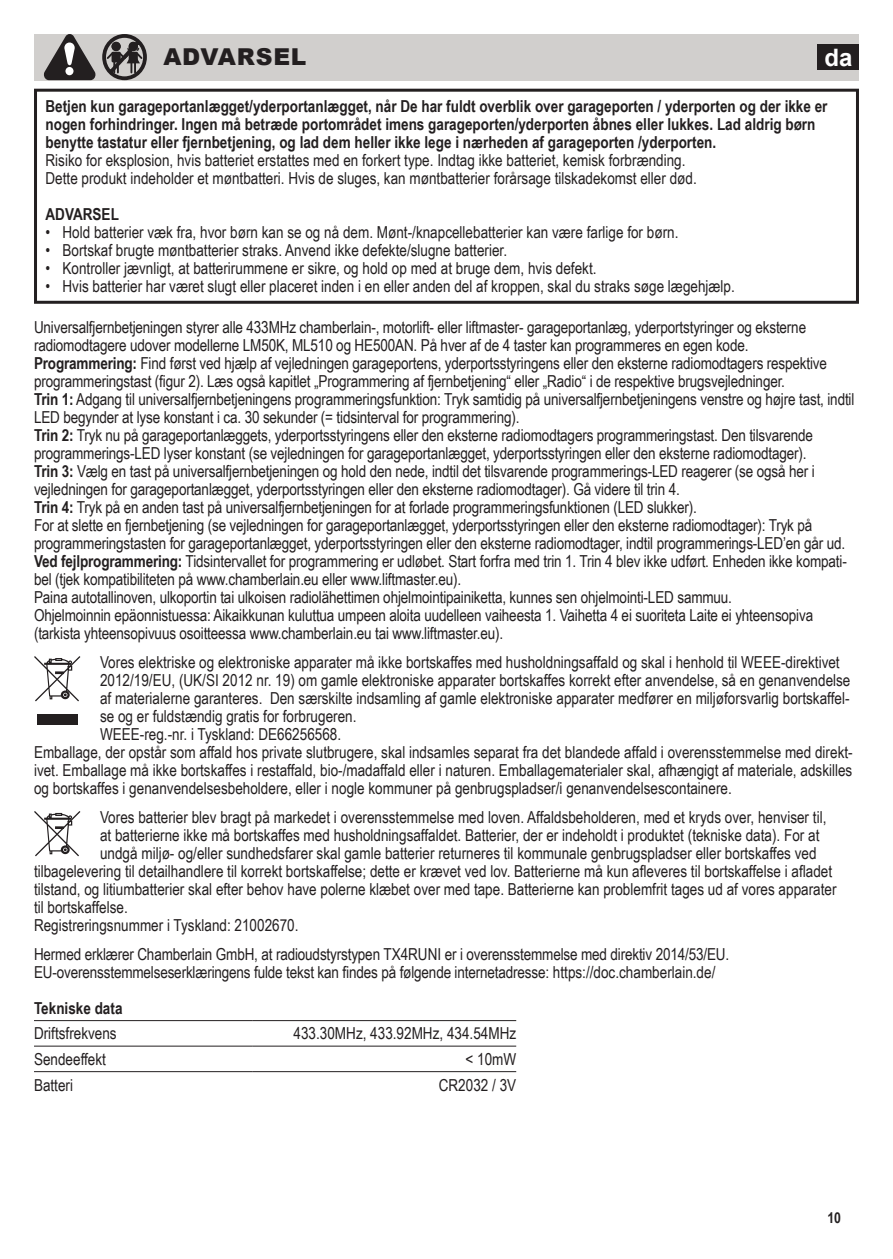
<style>
.page{position:relative;width:893px;height:1259px;background:#fff}
.page>*{position:absolute;margin:0;border:0;box-sizing:border-box;transform-origin:0 0}
.t1{font:700 24px "Arial";color:#fff}
.t2{font:900 23.4px "Arial";letter-spacing:.035em;color:#231f20}
.Absatzformat_1{font:16.5px/18px "Arial Narrow";letter-spacing:-.01em;color:#231f20}
.Absatzformat_1-2{font:700 16.5px/18px "Arial Narrow";color:#231f20}
.t3{font:700 15px "Arial Narrow";color:#231f20}
.s1{font-weight:700}
</style>
<div class="page">
<hr style="left:34px;top:1020px;width:218px;height:1px;background:#231f20">
<hr style="left:252px;top:1020px;width:264px;height:1px;background:#231f20">
<hr style="left:34px;top:1045px;width:218px;height:1px;background:#231f20">
<hr style="left:252px;top:1045px;width:264px;height:1px;background:#231f20">
<hr style="left:34px;top:1071px;width:218px;height:1px;background:#231f20">
<hr style="left:252px;top:1071px;width:264px;height:1px;background:#231f20">
<svg style="left:34px;top:656px;width:46px;height:45px"></svg>
<div style="left:37px;top:714px;width:40px;height:10px;background:#231f20"></div>
<svg style="left:34px;top:811px;width:46px;height:45px"></svg>
<div style="left:34px;top:34px;width:825px;height:46px;background:#d1cfcd"></div>
<div style="left:818px;top:44px;width:41px;height:26px;background:#231f20"></div>
<svg style="left:42px;top:34px;width:107px;height:47px"></svg>
<div style="left:34px;top:89px;width:825px;height:215px;border:3px solid #231f20"></div>
<p class="t2" style="left:163px;top:40px;width:145px">ADVARSEL</p>
<p class="t1" style="left:824px;top:40px;width:30px">da</p>
<p class="Absatzformat_1-2" style="left:46px;top:97px;width:783px">Betjen kun garageportanlægget/yderportanlægget, når De har fuldt overblik over garageporten / yderporten og der ikke er nogen forhindringer. Ingen må betræde portområdet imens garageporten/yderporten åbnes eller lukkes. Lad aldrig børn benytte tastatur eller fjernbetjening, og lad dem heller ikke lege i nærheden af garageporten /yderporten.</p>
<p class="Absatzformat_1" style="left:46px;top:151px;width:641px">Risiko for eksplosion, hvis batteriet erstattes med en forkert type. Indtag ikke batteriet, kemisk forbrænding.</p>
<p class="Absatzformat_1" style="left:46px;top:169px;width:653px">Dette produkt indeholder et møntbatteri. Hvis de sluges, kan møntbatterier forårsage tilskadekomst eller død.</p>
<p class="Absatzformat_1-2" style="left:46px;top:205px;width:75px">ADVARSEL</p>
<p class="Absatzformat_1" style="left:46px;top:223px;width:634px">• Hold batterier væk fra, hvor børn kan se og nå dem. Mønt-/knapcellebatterier kan være farlige for børn.</p>
<p class="Absatzformat_1" style="left:46px;top:241px;width:463px">• Bortskaf brugte møntbatterier straks. Anvend ikke defekte/slugne batterier.</p>
<p class="Absatzformat_1" style="left:46px;top:259px;width:552px">• Kontroller jævnligt, at batterirummene er sikre, og hold op med at bruge dem, hvis defekt.</p>
<p class="Absatzformat_1" style="left:46px;top:277px;width:691px">• Hvis batterier har været slugt eller placeret inden i en eller anden del af kroppen, skal du straks søge lægehjælp.</p>
<p class="Absatzformat_1" style="left:34px;top:317px;width:774px">Universalfjernbetjeningen styrer alle 433MHz chamberlain-, motorlift- eller liftmaster- garageportanlæg, yderportstyringer og eksterne radiomodtagere udover modellerne LM50K, ML510 og HE500AN. På hver af de 4 taster kan programmeres en egen kode.</p>
<p class="Absatzformat_1" style="left:34px;top:353px;width:794px"><span class="s1">Programmering:</span> Find først ved hjælp af vejledningen garageportens, yderportsstyringens eller den eksterne radiomodtagers respektive programmeringstast (figur 2). Læs også kapitlet „Programmering af fjernbetjening“ eller „Radio“ i de respektive brugsvejledninger.</p>
<p class="Absatzformat_1" style="left:34px;top:389px;width:822px"><span class="s1">Trin 1:</span> Adgang til universalfjernbetjeningens programmeringsfunktion: Tryk samtidig på universalfjernbetjeningens venstre og højre tast, indtil<br>LED begynder at lyse konstant i ca. 30 sekunder (= tidsinterval for programmering).</p>
<p class="Absatzformat_1" style="left:34px;top:425px;width:781px"><span class="s1">Trin 2:</span> Tryk nu på garageportanlæggets, yderportsstyringens eller den eksterne radiomodtagers programmeringstast. Den tilsvarende programmerings-LED lyser konstant (se vejledningen for garageportanlægget, yderportsstyringen eller den eksterne radiomodtager).</p>
<p class="Absatzformat_1" style="left:34px;top:461px;width:782px"><span class="s1">Trin 3:</span> Vælg en tast på universalfjernbetjeningen og hold den nede, indtil det tilsvarende programmerings-LED reagerer (se også her i vejledningen for garageportanlægget, yderportsstyringen eller den eksterne radiomodtager). Gå videre til trin 4.</p>
<p class="Absatzformat_1" style="left:34px;top:497px;width:664px"><span class="s1">Trin 4:</span> Tryk på en anden tast på universalfjernbetjeningen for at forlade programmeringsfunktionen (LED slukker).</p>
<p class="Absatzformat_1" style="left:34px;top:515px;width:813px">For at slette en fjernbetjening (se vejledningen for garageportanlægget, yderportsstyringen eller den eksterne radiomodtager): Tryk på programmeringstasten for garageportanlægget, yderportsstyringen eller den eksterne radiomodtager, indtil programmerings-LED’en går ud.</p>
<p class="Absatzformat_1" style="left:34px;top:551px;width:814px"><span class="s1">Ved fejlprogrammering:</span> Tidsintervallet for programmering er udløbet. Start forfra med trin 1. Trin 4 blev ikke udført. Enheden ikke kompati&shy;bel (tjek kompatibiliteten på www.chamberlain.eu eller www.liftmaster.eu).</p>
<p class="Absatzformat_1" style="left:34px;top:587px;width:699px">Paina autotallinoven, ulkoportin tai ulkoisen radiolähettimen ohjelmointipainiketta, kunnes sen ohjelmointi-LED sammuu.</p>
<p class="Absatzformat_1" style="left:34px;top:605px;width:781px">Ohjelmoinnin epäonnistuessa: Aikaikkunan kuluttua umpeen aloita uudelleen vaiheesta 1. Vaihetta 4 ei suoriteta Laite ei yhteensopiva (tarkista yhteensopivuus osoitteessa www.chamberlain.eu tai www.liftmaster.eu).</p>
<p class="Absatzformat_1" style="left:100px;top:652px;width:752px">Vores elektriske og elektroniske apparater må ikke bortskaffes med husholdningsaffald og skal i henhold til WEEE-direktivet 2012/19/EU, (UK/SI 2012 nr. 19) om gamle elektroniske apparater bortskaffes korrekt efter anvendelse, så en genanvendelse af materialerne garanteres. Den særskilte indsamling af gamle elektroniske apparater medfører en miljøforsvarlig bortskaffel&shy;se og er fuldstændig gratis for forbrugeren.</p>
<p class="Absatzformat_1" style="left:100px;top:724px;width:243px">WEEE-reg.-nr. i Tyskland: DE66256568.</p>
<p class="Absatzformat_1" style="left:34px;top:742px;width:820px;text-align:justify">Emballage, der opstår som affald hos private slutbrugere, skal indsamles separat fra det blandede affald i overensstemmelse med direkt&shy;ivet. Emballage må ikke bortskaffes i restaffald, bio-/madaffald eller i naturen. Emballagematerialer skal, afhængigt af materiale, adskilles og bortskaffes i genanvendelsesbeholdere, eller i nogle kommuner på genbrugspladser/i genanvendelsescontainere.</p>
<p class="Absatzformat_1" style="left:100px;top:807px;width:728px">Vores batterier blev bragt på markedet i overensstemmelse med loven. Affaldsbeholderen, med et kryds over, henviser til,</p>
<p class="Absatzformat_1" style="left:100px;top:825px;width:721px">at batterierne ikke må bortskaffes med husholdningsaffaldet. Batterier, der er indeholdt i produktet (tekniske data). For at</p>
<p class="Absatzformat_1" style="left:100px;top:843px;width:718px">undgå miljø- og/eller sundhedsfarer skal gamle batterier returneres til kommunale genbrugspladser eller bortskaffes ved</p>
<p class="Absatzformat_1" style="left:34px;top:861px;width:800px">tilbagelevering til detailhandlere til korrekt bortskaffelse; dette er krævet ved lov. Batterierne må kun afleveres til bortskaffelse i afladet</p>
<p class="Absatzformat_1" style="left:34px;top:879px;width:804px">tilstand, og litiumbatterier skal efter behov have polerne klæbet over med tape. Batterierne kan problemfrit tages ud af vores apparater</p>
<p class="Absatzformat_1" style="left:34px;top:897px;width:95px">til bortskaffelse.</p>
<p class="Absatzformat_1" style="left:34px;top:915px;width:266px">Registreringsnummer i Tyskland: 21002670.</p>
<p class="Absatzformat_1" style="left:34px;top:944px;width:697px">Hermed erklærer Chamberlain GmbH, at radioudstyrstypen TX4RUNI er i overensstemmelse med direktiv 2014/53/EU.</p>
<p class="Absatzformat_1" style="left:34px;top:962px;width:683px">EU-overensstemmelseserklæringens fulde tekst kan findes på følgende internetadresse: https://doc.chamberlain.de/</p>
<p class="Absatzformat_1-2" style="left:34px;top:998px;width:90px">Tekniske data</p>
<p class="Absatzformat_1" style="left:34px;top:1024px;width:84px">Driftsfrekvens</p>
<p class="Absatzformat_1" style="left:294px;top:1024px;width:224px">433.30MHz, 433.92MHz, 434.54MHz</p>
<p class="Absatzformat_1" style="left:34px;top:1049px;width:73px">Sendeeffekt</p>
<p class="Absatzformat_1" style="left:465px;top:1049px;width:52px">&lt; 10mW</p>
<p class="Absatzformat_1" style="left:34px;top:1075px;width:41px">Batteri</p>
<p class="Absatzformat_1" style="left:439px;top:1075px;width:79px">CR2032 / 3V</p>
<p class="t3" style="left:827px;top:1206px;width:15px">10</p>
</div>
